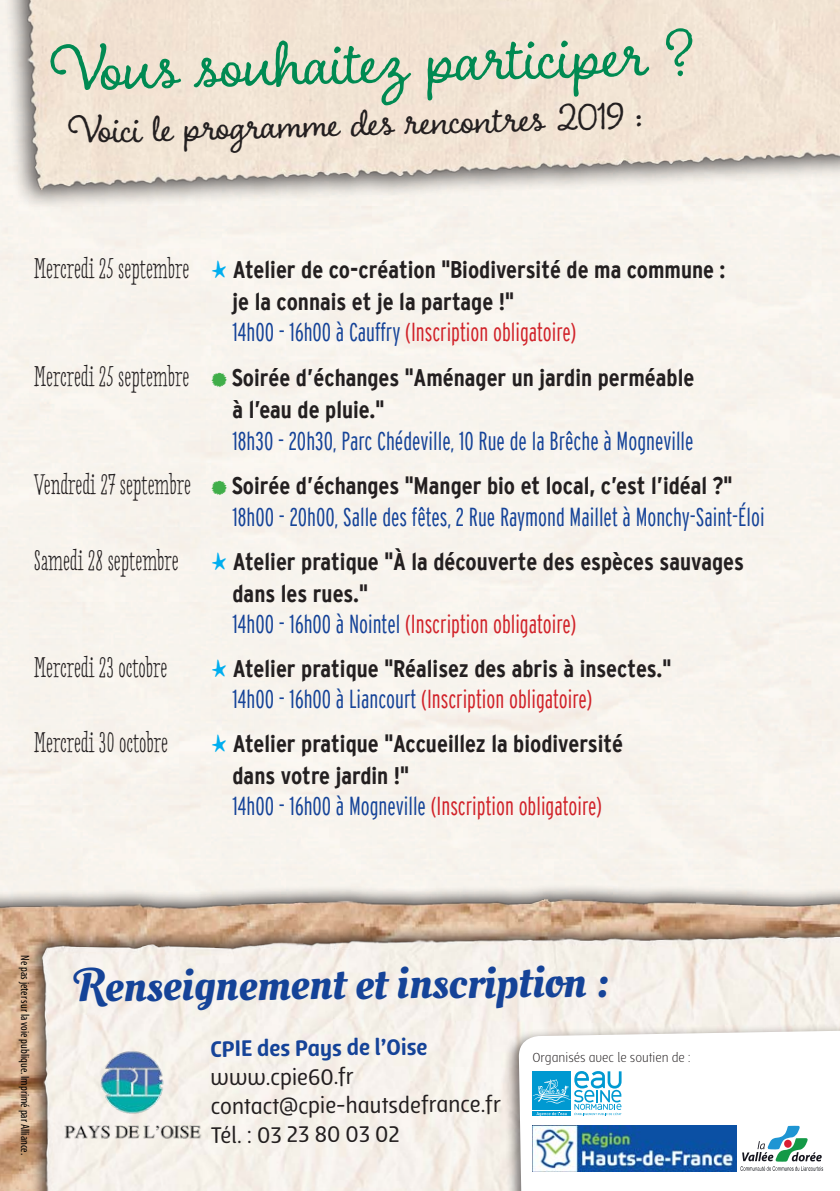
<style>
.page{position:relative;width:840px;height:1191px;background:#fff}
.page>*{position:absolute;margin:0;border:0;box-sizing:border-box;transform-origin:0 0}
.t1{font:70px "Charcuterie Cursive";color:#008a52}
.t2{font:46px "Oleo Script Swash Caps";color:#154398}
.t3{font:42px "Charcuterie Cursive";color:#231f20}
.t4{font:28px "Love Potion";color:#231f20}
.t5{font:300 extra-condensed 26px "Interstate";color:#d1232a}
.t6{font:300 extra-condensed 26px "Interstate";color:#154398}
.t7{font:700 condensed 24px/32px "Interstate";color:#231f20}
.t8{font:500 24px/28.8px "Lolita";letter-spacing:-.01em;color:#231f20}
.t9{font:800 24px "Lolita";letter-spacing:-.01em;color:#154398}
.t10{font:300 14px "Lolita";color:#231f20}
.t11{font:condensed 12px "Myriad Pro";color:#000}
.s1{font-family:"Kannada Sangam MN";font-stretch:normal}
.s2{color:#154398}
.s3{font-family:"Love Potion";font-weight:400;font-stretch:normal;font-size:28px}
.s4{color:#40ae49}
</style>
<div class="page">
<img style="left:14px;top:0;width:825px;height:218px">
<div style="left:0;top:883px;width:839px;height:308px;background:#231f20;opacity:.7"></div>
<img style="left:0;top:897px;width:839px;height:294px">
<div style="left:26px;top:920px;width:813px;height:271px;background:#231f20;opacity:.7"></div>
<img style="left:38px;top:923px;width:801px;height:268px">
<div style="left:503px;top:1018px;width:336px;height:173px;background:#231f20;opacity:.6"></div>
<svg style="left:518px;top:1025px;width:321px;height:166px"></svg>
<img style="left:57px;top:1038px;width:150px;height:111px">
<img style="left:532px;top:1125px;width:204px;height:46px">
<svg style="left:532px;top:1071px;width:89px;height:45px"></svg>
<svg style="left:740px;top:1125px;width:82px;height:46px"></svg>
<svg style="left:212px;top:261px;width:22px;height:22px"></svg>
<svg style="left:212px;top:552px;width:22px;height:22px"></svg>
<svg style="left:212px;top:659px;width:22px;height:23px"></svg>
<svg style="left:212px;top:734px;width:22px;height:23px"></svg>
<h1 class="t1" style="left:49px;top:29px;width:645px;rotate:-2deg">Vous souhaitez participer ?</h1>
<h3 class="t3" style="left:68px;top:102px;width:574px;rotate:-1deg">Voici le programme des rencontres 2019 :</h3>
<p class="t4" style="left:34px;top:252px;width:157px">Mercredi 25 septembre</p>
<p class="t7" style="left:232px;top:254px;width:494px">Atelier de co-création <span class="s1">"</span>Biodiversité de ma commune : je la connais et je la partage !<span class="s1">"</span></p>
<p class="t5" style="left:232px;top:318px;width:345px"><span class="s2">14h00 - 16h00 à Cauffry</span> (Inscription obligatoire)</p>
<p class="t7" style="left:232px;top:361px;width:463px;text-indent:-198px"><span class="s3">Mercredi 25 septembre</span> <span class="s4">◆</span> Soirée d’échanges <span class="s1">"</span>Aménager un jardin perméable à l’eau de pluie.<span class="s1">"</span></p>
<p class="t6" style="left:232px;top:426px;width:462px">18h30 - 20h30, Parc Chédeville, 10 Rue de la Brêche à Mogneville</p>
<p class="t7" style="left:34px;top:469px;width:699px"><span class="s3">Vendredi 27 septembre</span> <span class="s4">◆</span> Soirée d’échanges <span class="s1">"</span>Manger bio et local, c’est l’idéal ?<span class="s1">"</span></p>
<p class="t6" style="left:232px;top:502px;width:533px">18h00 - 20h00, Salle des fêtes, 2 Rue Raymond Maillet à Monchy-Saint-Éloi</p>
<p class="t4" style="left:34px;top:543px;width:146px">Samedi 28 septembre</p>
<p class="t7" style="left:232px;top:545px;width:512px">Atelier pratique <span class="s1">"</span>À la découverte des espèces sauvages dans les rues.<span class="s1">"</span></p>
<p class="t5" style="left:232px;top:609px;width:345px"><span class="s2">14h00 - 16h00 à Nointel</span> (Inscription obligatoire)</p>
<p class="t4" style="left:34px;top:650px;width:135px">Mercredi 23 octobre</p>
<p class="t7" style="left:233px;top:652px;width:439px">Atelier pratique <span class="s1">"</span>Réalisez des abris à insectes.<span class="s1">"</span></p>
<p class="t5" style="left:232px;top:684px;width:361px"><span class="s2">14h00 - 16h00 à Liancourt</span> (Inscription obligatoire)</p>
<p class="t4" style="left:34px;top:726px;width:136px">Mercredi 30 octobre</p>
<p class="t7" style="left:232px;top:727px;width:392px">Atelier pratique <span class="s1">"</span>Accueillez la biodiversité dans votre jardin !<span class="s1">"</span></p>
<p class="t5" style="left:232px;top:791px;width:371px"><span class="s2">14h00 - 16h00 à Mogneville</span> (Inscription obligatoire)</p>
<p class="t11" style="left:32px;top:955px;width:201px;rotate:90deg">Ne pas jeter sur la voie publique. Imprimé par Alliance.</p>
<h2 class="t2" style="left:76px;top:955px;width:536px">Renseignement et inscription :</h2>
<p class="t9" style="left:210px;top:1034px;width:219px">CPIE des Pays de l’Oise</p>
<p class="t10" style="left:532px;top:1049px;width:160px">Organisés avec le soutien de :</p>
<p class="t8" style="left:210px;top:1062px;width:292px">www.cpie60.fr contact@cpie-hautsdefrance.fr<br>Tél. : 03 23 80 03 02</p>
</div>
